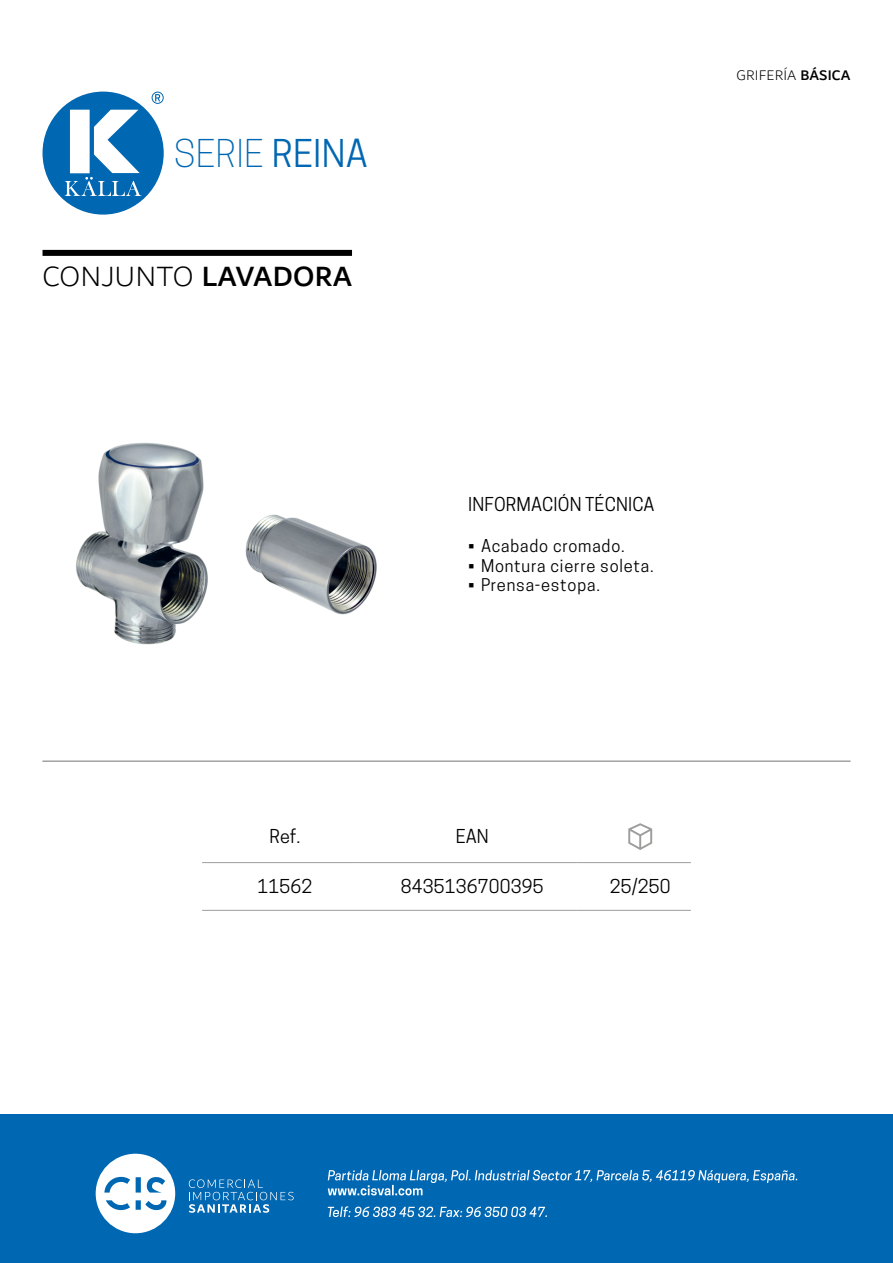
<style>
.page{position:relative;width:893px;height:1263px;background:#fff}
.page>*{position:absolute;margin:0;border:0;box-sizing:border-box;transform-origin:0 0}
.t1{font:300 36px "Cooper Hewitt";letter-spacing:.01em;color:#0067b2}
.t2{font:300 30px "Dubai";letter-spacing:.01em;color:#000}
.t3{font:18px "Cooper Hewitt";letter-spacing:.01em;color:#000}
.t4{font:16.5px "Cooper Hewitt";letter-spacing:.05em;color:#000}
.t5{font:300 15px "Dubai";letter-spacing:.01em;color:#000}
.s1{font-weight:400}
.s2{font-weight:500}
</style>
<div class="page">
<div style="left:0;top:1114px;width:893px;height:149px;background:#0067b2"></div>
<svg style="left:189px;top:1179px;width:105px;height:34px"></svg>
<svg style="left:96px;top:1154px;width:79px;height:79px"></svg>
<svg style="left:328px;top:1170px;width:469px;height:25px"></svg>
<svg style="left:328px;top:1206px;width:219px;height:11px"></svg>
<svg style="left:43px;top:92px;width:121px;height:123px"></svg>
<hr style="left:43px;top:761px;width:127px;height:1px;background:#9d9d9c">
<hr style="left:170px;top:761px;width:285px;height:1px;background:#9d9d9c">
<hr style="left:455px;top:761px;width:395px;height:1px;background:#9d9d9c">
<div style="left:43px;top:250px;width:309px;height:6px;background:#000"></div>
<img style="left:76px;top:442px;width:301px;height:203px">
<hr style="left:202px;top:862px;width:153px;height:1px;background:#9d9d9c">
<hr style="left:355px;top:862px;width:222px;height:1px;background:#9d9d9c">
<hr style="left:577px;top:862px;width:114px;height:1px;background:#9d9d9c">
<hr style="left:202px;top:910px;width:153px;height:1px;background:#9d9d9c">
<hr style="left:355px;top:910px;width:222px;height:1px;background:#9d9d9c">
<hr style="left:577px;top:910px;width:114px;height:1px;background:#9d9d9c">
<svg style="left:628px;top:823px;width:24px;height:27px"></svg>
<h1 class="t1" style="left:174px;top:132px;width:195px">SERIE <span class="s1">REINA</span></h1>
<h2 class="t2" style="left:43px;top:253px;width:311px">CONJUNTO <span class="s2">LAVADORA</span></h2>
<p class="t5" style="left:736px;top:64px;width:115px">GRIFERÍA <span class="s2">BÁSICA</span></p>
<p class="t3" style="left:468px;top:494px;width:188px">INFORMACIÓN TÉCNICA</p>
<p class="t4" style="left:468px;top:536px;width:158px">• Acabado cromado.</p>
<p class="t4" style="left:468px;top:556px;width:187px">• Montura cierre soleta.</p>
<p class="t4" style="left:468px;top:575px;width:133px">• Prensa-estopa.</p>
<p class="t3" style="left:269px;top:826px;width:32px">Ref.</p>
<p class="t3" style="left:456px;top:826px;width:35px">EAN</p>
<p class="t3" style="left:257px;top:876px;width:56px">11562</p>
<p class="t3" style="left:401px;top:876px;width:144px">8435136700395</p>
<p class="t3" style="left:610px;top:876px;width:62px">25/250</p>
</div>
